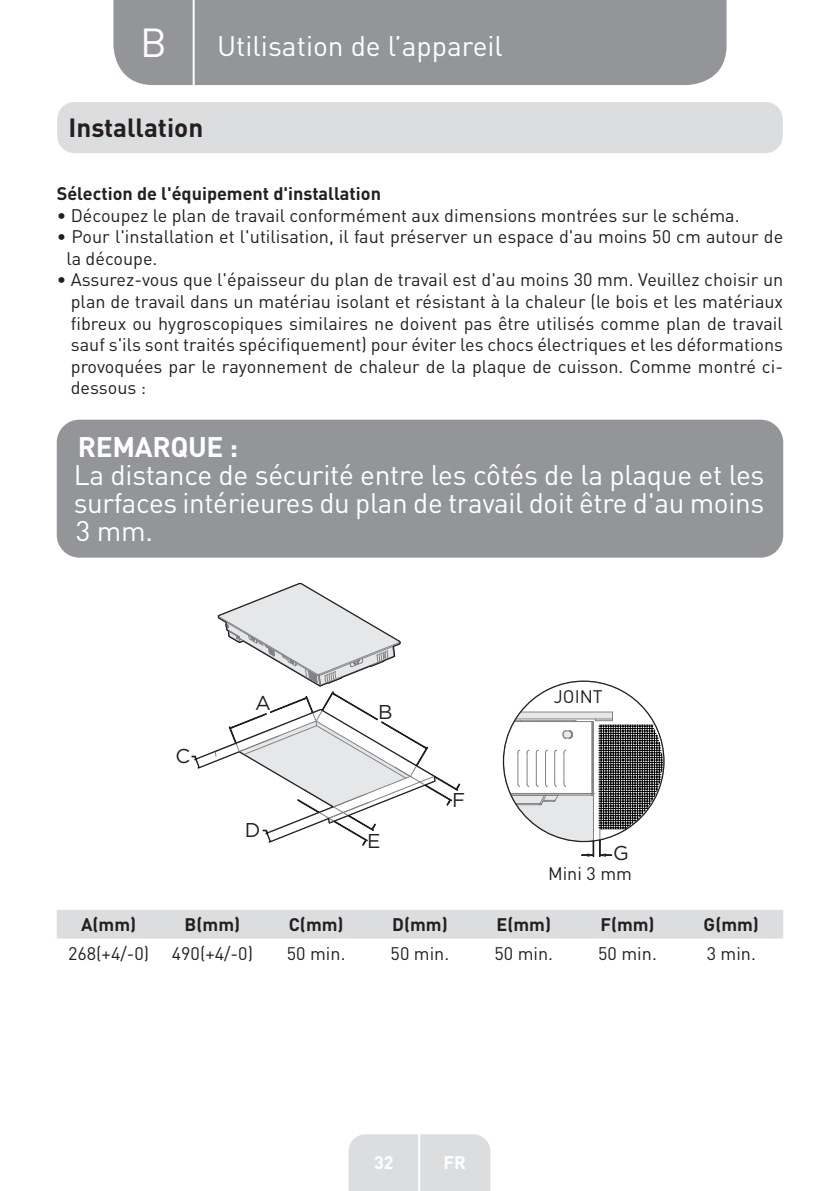
<style>
.page{position:relative;width:840px;height:1191px;background:#fff}
.page>*{position:absolute;margin:0;border:0;box-sizing:border-box;transform-origin:0 0}
.t1{font:40px "DIN Pro";color:#fff}
.t2{font:28px/28px "DIN Pro";letter-spacing:-.01em;color:#fff;text-align:justify}
.t3{font:700 28px "DIN Pro";letter-spacing:-.01em;color:#fff}
.t4{font:700 26px "DIN Pro";color:#231f20}
.t5{font:20px "Gotham";color:#231f20}
.t6{font:18px/21.6px "DIN Pro";color:#231f20}
.t7{font:700 18px "DIN Pro";color:#231f20}
.t8{font:700 18px "DIN Pro";color:#fff}
</style>
<div class="page">
<div style="left:113px;top:0;width:613px;height:85px;background:#939598"></div>
<div style="left:348px;top:1134px;width:142px;height:57px;background:#dcdddf"></div>
<hr style="left:418px;top:1111px;width:2px;height:80px;background:#fff">
<hr style="left:192px;top:0;width:2px;height:88px;background:#fff">
<div style="left:57px;top:420px;width:725px;height:137px;background:#939598;border-radius:23px"></div>
<svg style="left:192px;top:583px;width:268px;height:262px"></svg>
<svg style="left:502px;top:680px;width:162px;height:177px"></svg>
<div style="left:553px;top:689px;width:53px;height:14px;background:#fff"></div>
<div style="left:57px;top:910px;width:725px;height:28px;background:#dcdddf"></div>
<div style="left:57px;top:102px;width:725px;height:51px;background:#dcdddf;border-radius:17px"></div>
<h1 class="t1" style="left:140px;top:15px;width:28px">B</h1>
<h2 class="t2" style="left:217px;top:31px;width:287px">Utilisation de l’appareil</h2>
<h3 class="t4" style="left:68px;top:106px;width:136px">Installation</h3>
<p class="t7" style="left:57px;top:178px;width:325px">Sélection de l'équipement d'installation</p>
<p class="t6" style="left:57px;top:203px;width:684px">• Découpez le plan de travail conformément aux dimensions montrées sur le schéma.</p>
<p class="t6" style="left:66px;top:225px;width:718px;text-indent:-10px">• Pour l'installation et l'utilisation, il faut préserver un espace d'au moins 50 cm autour de la découpe.</p>
<p class="t6" style="left:71px;top:268px;width:713px;text-align:justify;text-indent:-14px">• Assurez-vous que l'épaisseur du plan de travail est d'au moins 30 mm. Veuillez choisir un plan de travail dans un matériau isolant et résistant à la chaleur (le bois et les matériaux fibreux ou hygroscopiques similaires ne doivent pas être utilisés comme plan de travail sauf s'ils sont traités spécifiquement) pour éviter les chocs électriques et les déformations provoquées par le rayonnement de chaleur de la plaque de cuisson. Comme montré ci&shy;dessous :</p>
<h2 class="t3" style="left:78px;top:423px;width:162px">REMARQUE :</h2>
<h2 class="t2" style="left:74px;top:459px;width:691px">La distance de sécurité entre les côtés de la plaque et les surfaces intérieures du plan de travail doit être d'au moins 3 mm.</h2>
<p class="t5" style="left:175px;top:743px;width:16px">C</p>
<p class="t5" style="left:255px;top:690px;width:17px">A</p>
<p class="t5" style="left:245px;top:817px;width:17px">D</p>
<p class="t5" style="left:378px;top:699px;width:16px">B</p>
<p class="t5" style="left:367px;top:827px;width:15px">E</p>
<p class="t5" style="left:452px;top:787px;width:15px">F</p>
<p class="t6" style="left:553px;top:685px;width:50px">JOINT</p>
<p class="t5" style="left:613px;top:839px;width:17px">G</p>
<p class="t6" style="left:547px;top:862px;width:85px">Mini 3 mm</p>
<p class="t7" style="left:81px;top:909px;width:57px">A(mm)</p>
<p class="t7" style="left:184px;top:909px;width:57px">B(mm)</p>
<p class="t7" style="left:288px;top:909px;width:56px">C(mm)</p>
<p class="t7" style="left:392px;top:909px;width:57px">D(mm)</p>
<p class="t7" style="left:496px;top:909px;width:56px">E(mm)</p>
<p class="t7" style="left:600px;top:909px;width:56px">F(mm)</p>
<p class="t7" style="left:703px;top:909px;width:57px">G(mm)</p>
<p class="t6" style="left:68px;top:942px;width:186px">268(+4/-0) 490(+4/-0)</p>
<p class="t6" style="left:287px;top:942px;width:60px">50 min.</p>
<p class="t6" style="left:390px;top:942px;width:60px">50 min.</p>
<p class="t6" style="left:494px;top:942px;width:60px">50 min.</p>
<p class="t6" style="left:598px;top:942px;width:60px">50 min.</p>
<p class="t6" style="left:706px;top:942px;width:51px">3 min.</p>
<p class="t8" style="left:374px;top:1147px;width:21px">32</p>
<p class="t8" style="left:443px;top:1147px;width:24px">FR</p>
</div>
